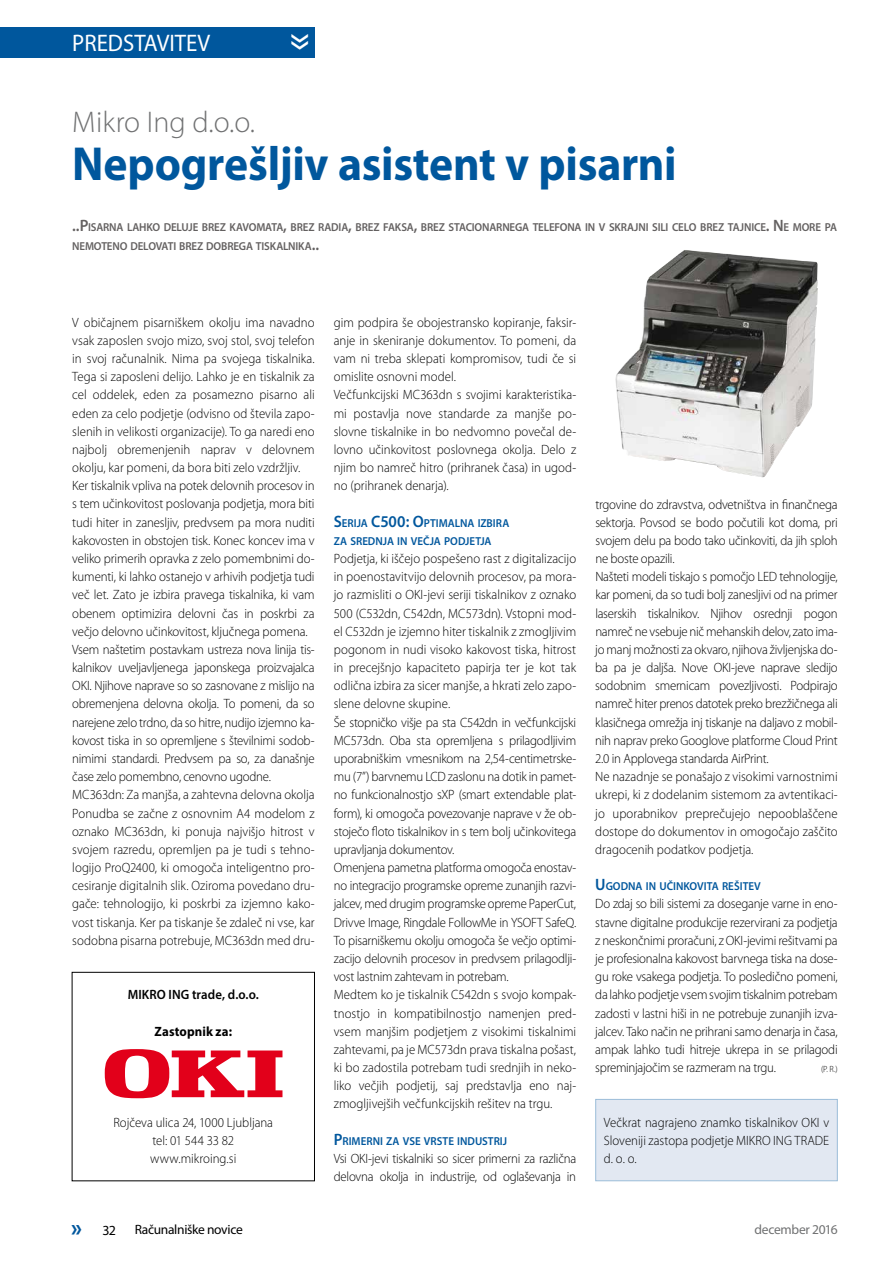
<style>
.page{position:relative;width:893px;height:1263px;background:#fff}
.page>*{position:absolute;margin:0;border:0;box-sizing:border-box;transform-origin:0 0}
.t1{font:700 48px "Myriad Pro";letter-spacing:-.005em;color:#00579d;scale:.95 1}
.t2{font:45px "Myriad Pro";color:#fff;scale:.95 1}
.t3{font:300 30px "Myriad Pro";letter-spacing:.01em;color:#707172}
.t4{font:700 24.75px "Myriad Pro";color:#00579d;scale:.95 1}
.t5{font:24px "Myriad Pro";color:#fff;scale:.95 1}
.t6{font:13.95px "Myriad Pro";color:#000}
.t7{font:300 13.5px/18.1px "Myriad Pro";letter-spacing:-.005em;color:#000;scale:.95 1}
.t8{font:600 13.5px "Myriad Pro";letter-spacing:.01em;color:#000;scale:.95 1}
.t9{font:13.5px "Myriad Pro";letter-spacing:-.025em;color:#000}
.t10{font:13.5px "Myriad Pro";letter-spacing:-.02em;color:#707172}
.t11{font:700 13.5px "Myriad Pro";letter-spacing:.01em;color:#000;scale:.95 1}
.t12{font:600 11.55px/19.8px "Myriad Pro";letter-spacing:-.015em;color:#636060;scale:.95 1}
.t13{font:600 11.55px/18.1px "Myriad Pro";color:#00579d;scale:.95 1}
.t14{font:300 9px "Myriad Pro";color:#000;scale:.95 1}
.s1{font-size:16.5px}
</style>
<div class="page">
<div style="left:0;top:27px;width:315px;height:31px;background:#00579d"></div>
<div style="left:595px;top:1099px;width:243px;height:82px;background:#e2e8f2"></div>
<div style="left:72px;top:972px;width:243px;height:209px;border:1px solid #000"></div>
<svg style="left:105px;top:1049px;width:177px;height:49px"></svg>
<img style="left:615px;top:250px;width:203px;height:227px">
<h3 class="t5" style="left:72px;top:29px;width:147px">PREDSTAVITEV</h3>
<h2 class="t2" style="left:331px;top:33px;width:20px;rotate:90deg">»</h2>
<h3 class="t3" style="left:72px;top:104px;width:184px">Mikro Ing d.o.o.</h3>
<h1 class="t1" style="left:72px;top:132px;width:638px">Nepogrešljiv asistent v pisarni</h1>
<p class="t12" style="left:72px;top:216px;width:806px"><span class="s1">..P</span>ISARNA LAHKO DELUJE BREZ KAVOMATA<span class="s1">,</span> BREZ RADIA<span class="s1">,</span> BREZ FAKSA<span class="s1">,</span> BREZ STACIONARNEGA TELEFONA IN V SKRAJNI SILI CELO BREZ TAJNICE<span class="s1">. N</span> E MORE PA<br>NEMOTENO DELOVATI BREZ DOBREGA TISKALNIKA<span class="s1">..</span></p>
<p class="t7" style="left:72px;top:313px;width:257px">V običajnem pisarniškem okolju ima navadno vsak zaposlen svojo mizo, svoj stol, svoj telefon in svoj računalnik. Nima pa svojega tiskalnika.<br>Tega si zaposleni delijo. Lahko je en tiskalnik za cel oddelek, eden za posamezno pisarno ali eden za celo podjetje (odvisno od števila zapo&shy;slenih in velikosti organizacije). To ga naredi eno najbolj obremenjenih naprav v delovnem okolju, kar pomeni, da bora biti zelo vzdržljiv.<br>Ker tiskalnik vpliva na potek delovnih procesov in s tem učinkovitost poslovanja podjetja, mora biti tudi hiter in zanesljiv, predvsem pa mora nuditi kakovosten in obstojen tisk. Konec koncev ima v veliko primerih opravka z zelo pomembnimi do&shy;kumenti, ki lahko ostanejo v arhivih podjetja tudi več let. Zato je izbira pravega tiskalnika, ki vam obenem optimizira delovni čas in poskrbi za večjo delovno učinkovitost, ključnega pomena.<br>Vsem naštetim postavkam ustreza nova linija tis&shy;kalnikov uveljavljenega japonskega proizvajalca OKI. Njihove naprave so so zasnovane z mislijo na obremenjena delovna okolja. To pomeni, da so narejene zelo trdno, da so hitre, nudijo izjemno ka&shy;kovost tiska in so opremljene s številnimi sodob&shy;nimimi standardi. Predvsem pa so, za današnje čase zelo pomembno, cenovno ugodne.<br>MC363dn: Za manjša, a zahtevna delovna okolja Ponudba se začne z osnovnim A4 modelom z oznako MC363dn, ki ponuja najvišjo hitrost v svojem razredu, opremljen pa je tudi s tehno&shy;logijo ProQ2400, ki omogoča inteligentno pro&shy;cesiranje digitalnih slik. Oziroma povedano dru&shy;gače: tehnologijo, ki poskrbi za izjemno kako&shy;vost tiskanja. Ker pa tiskanje še zdaleč ni vse, kar sodobna pisarna potrebuje, MC363dn med dru-</p>
<p class="t7" style="left:334px;top:313px;width:257px">gim podpira še obojestransko kopiranje, faksir&shy;anje in skeniranje dokumentov. To pomeni, da vam ni treba sklepati kompromisov, tudi če si omislite osnovni model.<br>Večfunkcijski MC363dn s svojimi karakteristika&shy;mi postavlja nove standarde za manjše po&shy;slovne tiskalnike in bo nedvomno povečal de&shy;lovno učinkovitost poslovnega okolja. Delo z njim bo namreč hitro (prihranek časa) in ugod&shy;no (prihranek denarja).</p>
<p class="t13" style="left:334px;top:513px;width:186px"><span class="s1">S</span>ERIJA <span class="s1">C500: O</span>PTIMALNA IZBIRA<br>ZA SREDNJA IN VEČJA PODJETJA</p>
<p class="t7" style="left:334px;top:549px;width:257px">Podjetja, ki iščejo pospešeno rast z digitalizacijo in poenostavitvijo delovnih procesov, pa mora&shy;jo razmisliti o OKI-jevi seriji tiskalnikov z oznako 500 (C532dn, C542dn, MC573dn). Vstopni mod&shy;el C532dn je izjemno hiter tiskalnik z zmogljivim pogonom in nudi visoko kakovost tiska, hitrost in precejšnjo kapaciteto papirja ter je kot tak odlična izbira za sicer manjše, a hkrati zelo zapo&shy;slene delovne skupine.<br>Še stopničko višje pa sta C542dn in večfunkcijski MC573dn. Oba sta opremljena s prilagodljivim uporabniškim vmesnikom na 2,54-centimetrske&shy;mu (7”) barvnemu LCD zaslonu na dotik in pamet&shy;no funkcionalnostjo sXP (smart extendable plat&shy;form), ki omogoča povezovanje naprave v že ob&shy;stoječo floto tiskalnikov in s tem bolj učinkovitega upravljanja dokumentov.<br>Omenjena pametna platforma omogoča enostav&shy;no integracijo programske opreme zunanjih razvi&shy;jalcev, med drugim programske opreme PaperCut, Drivve Image, Ringdale FollowMe in YSOFT SafeQ.<br>To pisarniškemu okolju omogoča še večjo optimi&shy;zacijo delovnih procesov in predvsem prilagodlji&shy;vost lastnim zahtevam in potrebam.<br>Medtem ko je tiskalnik C542dn s svojo kompak&shy;tnostjo in kompatibilnostjo namenjen pred&shy;vsem manjšim podjetjem z visokimi tiskalnimi zahtevami, pa je MC573dn prava tiskalna pošast, ki bo zadostila potrebam tudi srednjih in neko&shy;liko večjih podjetij, saj predstavlja eno naj&shy;zmogljivejših večfunkcijskih rešitev na trgu.</p>
<p class="t13" style="left:334px;top:1131px;width:184px"><span class="s1">P</span>RIMERNI ZA VSE VRSTE INDUSTRIJ</p>
<p class="t7" style="left:334px;top:1149px;width:257px">Vsi OKI-jevi tiskalniki so sicer primerni za različna delovna okolja in industrije, od oglaševanja in</p>
<p class="t8" style="left:128px;top:986px;width:140px">MIKRO ING trade, d.o.o.</p>
<p class="t11" style="left:155px;top:1022px;width:83px">Zastopnik za:</p>
<p class="t7" style="left:113px;top:1113px;width:170px;text-align:center">Rojčeva ulica 24, 1000 Ljubljana tel: 01 544 33 82 www.mikroing.si</p>
<p class="t7" style="left:595px;top:495px;width:257px">trgovine do zdravstva, odvetništva in finančnega sektorja. Povsod se bodo počutili kot doma, pri svojem delu pa bodo tako učinkoviti, da jih sploh ne boste opazili.<br>Našteti modeli tiskajo s pomočjo LED tehnologije, kar pomeni, da so tudi bolj zanesljivi od na primer laserskih tiskalnikov. Njihov osrednji pogon namreč ne vsebuje nič mehanskih delov, zato ima&shy;jo manj možnosti za okvaro, njihova življenjska do&shy;ba pa je daljša. Nove OKI-jeve naprave sledijo sodobnim smernicam povezljivosti. Podpirajo namreč hiter prenos datotek preko brezžičnega ali klasičnega omrežja inj tiskanje na daljavo z mobil&shy;nih naprav preko Googlove platforme Cloud Print 2.0 in Applovega standarda AirPrint.<br>Ne nazadnje se ponašajo z visokimi varnostnimi ukrepi, ki z dodelanim sistemom za avtentikaci&shy;jo uporabnikov preprečujejo nepooblaščene dostope do dokumentov in omogočajo zaščito dragocenih podatkov podjetja.</p>
<p class="t13" style="left:595px;top:877px;width:176px"><span class="s1">U</span>GODNA IN UČINKOVITA REŠITEV</p>
<p class="t7" style="left:595px;top:895px;width:257px;text-align:justify">Do zdaj so bili sistemi za doseganje varne in eno&shy;stavne digitalne produkcije rezervirani za podjetja z neskončnimi proračuni, z OKI-jevimi rešitvami pa je profesionalna kakovost barvnega tiska na dose&shy;gu roke vsakega podjetja. To posledično pomeni, da lahko podjetje vsem svojim tiskalnim potrebam zadosti v lastni hiši in ne potrebuje zunanjih izva&shy;jalcev. Tako način ne prihrani samo denarja in časa, ampak lahko tudi hitreje ukrepa in se prilagodi spreminjajočim se razmeram na trgu.</p>
<p class="t14" style="left:821px;top:1064px;width:19px">(P. R.)</p>
<p class="t7" style="left:604px;top:1113px;width:239px;text-align:justify">Večkrat nagrajeno znamko tiskalnikov OKI v Sloveniji zastopa podjetje MIKRO ING TRADE d. o. o.</p>
<h3 class="t4" style="left:71px;top:1211px;width:13px">»</h3>
<p class="t6" style="left:103px;top:1221px;width:15px">32</p>
<p class="t9" style="left:135px;top:1221px;width:109px">Računalniške novice</p>
<p class="t10" style="left:754px;top:1221px;width:85px">december 2016</p>
</div>
